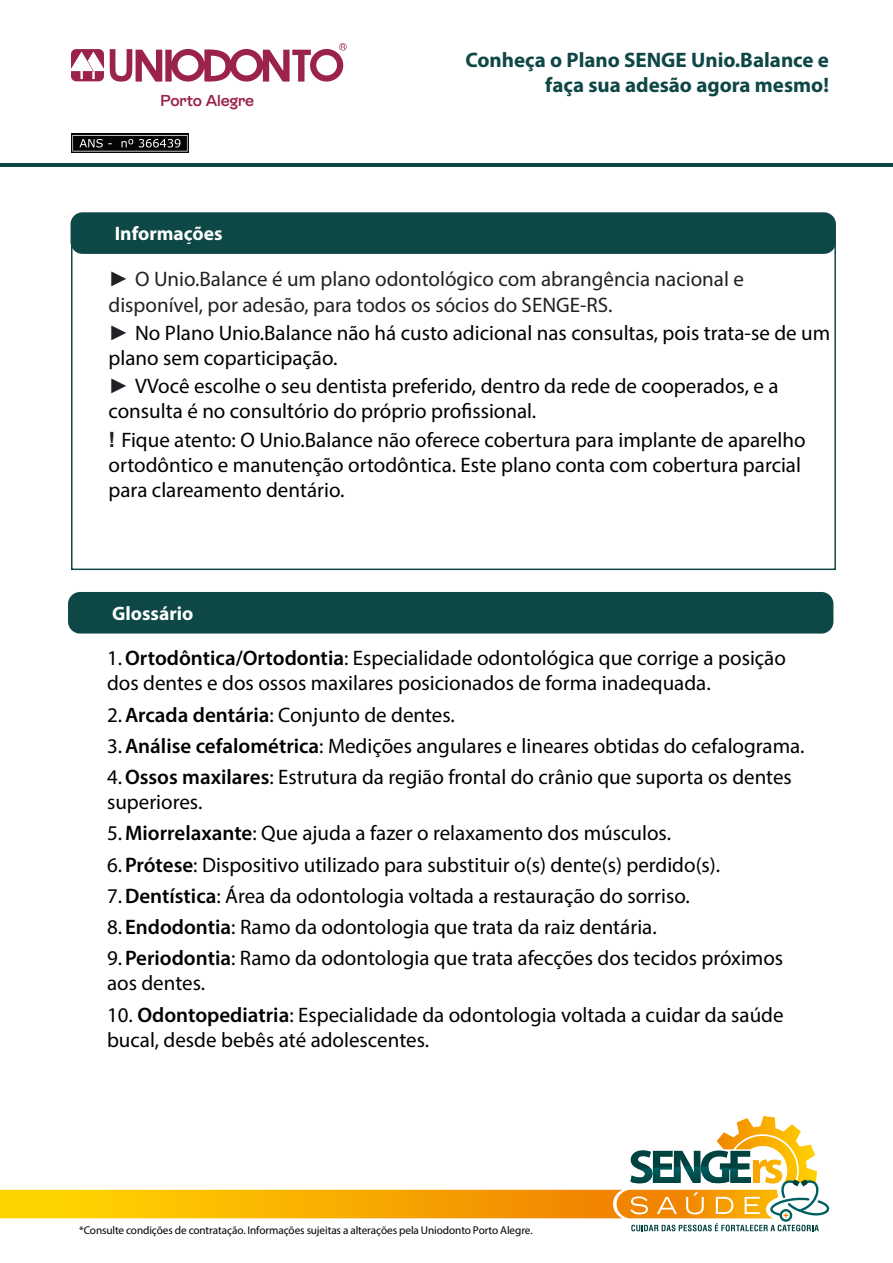
<style>
.page{position:relative;width:893px;height:1263px;background:#fff}
.page>*{position:absolute;margin:0;border:0;box-sizing:border-box;transform-origin:0 0}
.t1{font:21px/25.2px "Myriad Pro";color:#000}
.t2{font:21px/25.2px "Myriad Pro";color:#202124}
.t3{font:700 21px/25.2px "Myriad Pro";color:#0e4746;text-align:right}
.t4{font:700 19.5px "Myriad Pro";color:#fff}
.t5{font:600 15.9px "Rebond Grotesque";letter-spacing:-.01em;color:#9b234a}
.t6{font:11.25px "Myriad Pro";letter-spacing:-.01em;color:#000}
.s1{font-family:"Arial"}
.s2{font-family:"Arial";color:#202124}
.s3{font-family:"Arial";font-weight:700;color:#202124}
.s4{font-weight:600}
</style>
<div class="page">
<div style="left:68px;top:592px;width:765px;height:41px;background:#0d4746;border-radius:12px"></div>
<svg style="left:0;top:1116px;width:829px;height:115px"></svg>
<div style="left:71px;top:212px;width:765px;height:42px;background:#0d4746;border-radius:12px"></div>
<div style="left:71px;top:241px;width:765px;height:329px;border:2px solid #0e4746"></div>
<hr style="left:0;top:163px;width:893px;height:3px;background:#0e4746">
<div style="left:71px;top:134px;width:118px;height:19px;background:#030404"></div>
<svg style="left:72px;top:135px;width:116px;height:17px"></svg>
<svg style="left:71px;top:43px;width:276px;height:39px"></svg>
<p class="t5" style="left:160px;top:89px;width:96px">Porto Alegre</p>
<p class="t3" style="left:465px;top:46px;width:365px">Conheça o Plano SENGE Unio.Balance e faça sua adesão agora mesmo!</p>
<p class="t4" style="left:115px;top:221px;width:109px">Informações</p>
<p class="t2" style="left:109px;top:266px;width:637px"><span class="s1">►</span> O Unio.Balance é um plano odontológico com abrangência nacional e disponível, por adesão, para todos os sócios do SENGE-RS.</p>
<p class="t1" style="left:109px;top:320px;width:723px"><span class="s2">►</span> No Plano Unio.Balance não há custo adicional nas consultas, pois trata-se de um plano sem coparticipação.</p>
<p class="t1" style="left:109px;top:373px;width:672px"><span class="s2">►</span> VVocê escolhe o seu dentista preferido, dentro da rede de cooperados, e a consulta é no consultório do próprio profissional.</p>
<p class="t1" style="left:109px;top:427px;width:699px"><span class="s3">!</span> Fique atento: O Unio.Balance não oferece cobertura para implante de aparelho ortodôntico e manutenção ortodôntica. Este plano conta com cobertura parcial para clareamento dentário.</p>
<p class="t4" style="left:112px;top:600px;width:83px">Glossário</p>
<p class="t1" style="left:107px;top:645px;width:680px">1.<span class="s4">Ortodôntica/Ortodontia</span>: Especialidade odontológica que corrige a posição dos dentes e dos ossos maxilares posicionados de forma inadequada.</p>
<p class="t1" style="left:107px;top:699px;width:699px;line-height:31.2px">2.<span class="s4">Arcada dentária</span>: Conjunto de dentes.<br>3.<span class="s4">Análise cefalométrica</span>: Medições angulares e lineares obtidas do cefalograma.<br>4.<span class="s4">Ossos maxilares</span>: Estrutura da região frontal do crânio que suporta os dentes</p>
<p class="t1" style="left:107px;top:786px;width:615px;line-height:31.2px">superiores.<br>5.<span class="s4">Miorrelaxante</span>: Que ajuda a fazer o relaxamento dos músculos.<br>6.<span class="s4">Prótese</span>: Dispositivo utilizado para substituir o(s) dente(s) perdido(s).<br>7.<span class="s4">Dentística</span>: Área da odontologia voltada a restauração do sorriso.</p>
<p class="t1" style="left:107px;top:911px;width:678px;line-height:31.2px">8. <span class="s4">Endodontia</span>: Ramo da odontologia que trata da raiz dentária.<br>9.<span class="s4">Periodontia</span>: Ramo da odontologia que trata afecções dos tecidos próximos</p>
<p class="t1" style="left:107px;top:970px;width:100px">aos dentes.</p>
<p class="t1" style="left:107px;top:1002px;width:678px">10. <span class="s4">Odontopediatria</span>: Especialidade da odontologia voltada a cuidar da saúde bucal, desde bebês até adolescentes.</p>
<p class="t6" style="left:79px;top:1224px;width:455px">*Consulte condições de contratação. Informações sujeitas a alterações pela Uniodonto Porto Alegre.</p>
</div>
